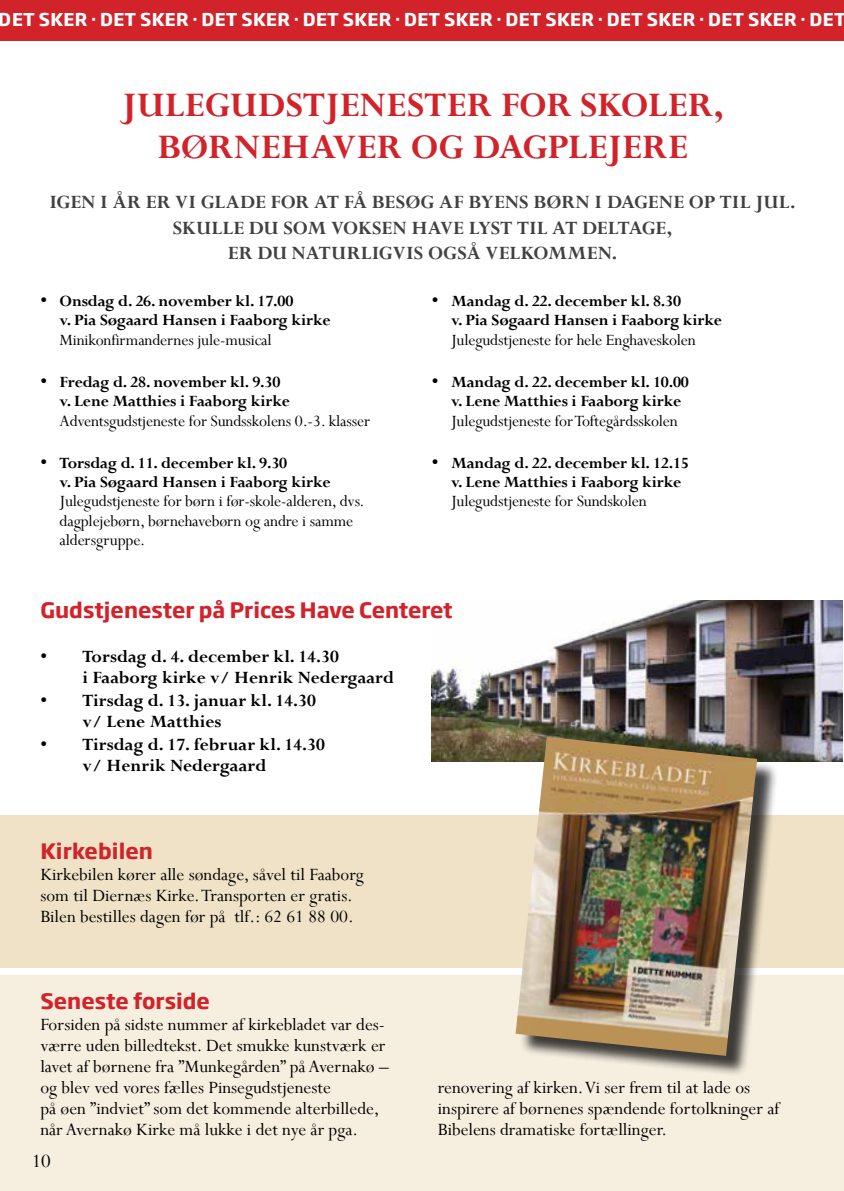
<style>
.page{position:relative;width:844px;height:1191px;background:#fff}
.page>*{position:absolute;margin:0;border:0;box-sizing:border-box;transform-origin:0 0}
.t1{font:700 38.5px "Perpetua";color:#d2232a}
.t2{font:700 21px "Perpetua";letter-spacing:.015em;color:#414042}
.t3{font:700 21px "Soho Gothic Std";color:#d2232a}
.t4{font:21px "Perpetua";color:#000}
.t5{font:19.25px/21px "Perpetua";color:#000}
.t6{font:700 19.25px/21px "Perpetua";color:#000}
.t7{font:700 17.5px/19.2px "Perpetua";letter-spacing:-.01em;color:#000}
.t8{font:17.5px/19.2px "Perpetua";letter-spacing:-.01em;color:#000}
.t9{font:700 17.5px "Soho Gothic Std";letter-spacing:.015em;color:#fff}
.s1{font-size:19.25px}
</style>
<div class="page">
<div style="left:0;top:815px;width:843px;height:152px;background:#efe2c6"></div>
<div style="left:0;top:976px;width:843px;height:215px;background:#f6eedf"></div>
<div style="left:0;top:0;width:843px;height:41px;background:#d2232a"></div>
<img style="left:431px;top:600px;width:411px;height:161px">
<div style="left:518px;top:740px;width:260px;height:337px;background:#000;opacity:.75"></div>
<img style="left:515px;top:737px;width:242px;height:318px">
<p class="t9" style="left:-1px;top:8px;width:65px">Det sker</p>
<p class="t9" style="left:91px;top:8px;width:74px">· Det sker</p>
<p class="t9" style="left:192px;top:8px;width:74px">· Det sker</p>
<p class="t9" style="left:294px;top:8px;width:74px">· Det sker</p>
<p class="t9" style="left:395px;top:8px;width:74px">· Det sker</p>
<p class="t9" style="left:496px;top:8px;width:74px">· Det sker</p>
<p class="t9" style="left:597px;top:8px;width:74px">· Det sker</p>
<p class="t9" style="left:699px;top:8px;width:74px">· Det sker</p>
<p class="t9" style="left:800px;top:8px;width:34px">· Det</p>
<h1 class="t1" style="left:121px;top:81px;width:159px">Julegudstjenester</h1>
<h1 class="t1" style="left:500px;top:81px;width:25px">for</h1>
<h1 class="t1" style="left:580px;top:81px;width:23px">skoler</h1>
<h1 class="t1" style="left:713px;top:81px;width:12px">,</h1>
<h1 class="t1" style="left:157px;top:123px;width:26px">børnehaver</h1>
<h1 class="t1" style="left:411px;top:123px;width:85px">og dagplejere</h1>
<p class="t2" style="left:49px;top:189px;width:21px">Igen</p>
<p class="t2" style="left:100px;top:189px;width:115px">iår erviglade</p>
<p class="t2" style="left:270px;top:189px;width:14px">for</p>
<p class="t2" style="left:314px;top:189px;width:72px">atfåbesøg</p>
<p class="t2" style="left:439px;top:189px;width:42px">af byens</p>
<p class="t2" style="left:533px;top:189px;width:15px">børn</p>
<p class="t2" style="left:594px;top:189px;width:27px">i dagene</p>
<p class="t2" style="left:688px;top:189px;width:108px">op til jul.</p>
<p class="t2" style="left:173px;top:214px;width:51px">Skulle</p>
<p class="t2" style="left:249px;top:214px;width:50px">du som</p>
<p class="t2" style="left:331px;top:214px;width:14px">voksen</p>
<p class="t2" style="left:411px;top:214px;width:14px">have</p>
<p class="t2" style="left:468px;top:214px;width:12px">lyst</p>
<p class="t2" style="left:517px;top:214px;width:78px">til atdeltage</p>
<p class="t2" style="left:666px;top:214px;width:7px">,</p>
<p class="t2" style="left:228px;top:239px;width:78px">er du nat</p>
<p class="t2" style="left:331px;top:239px;width:28px">urligvis</p>
<p class="t2" style="left:428px;top:239px;width:14px">også</p>
<p class="t2" style="left:485px;top:239px;width:15px">velkommen</p>
<p class="t2" style="left:611px;top:239px;width:7px">.</p>
<p class="t7" style="left:60px;top:291px;width:272px;text-indent:-19px"><span class="s1">•</span> Onsdag d. 26. november kl. 17.00<br>v. Pia Søgaard Hansen i Faaborg kirke</p>
<p class="t8" style="left:60px;top:330px;width:213px">Minikonfirmandernes jule-musical</p>
<p class="t7" style="left:60px;top:372px;width:232px;text-indent:-19px"><span class="s1">•</span> Fredag d. 28. november kl. 9.30 v. Lene Matthies i Faaborg kirke</p>
<p class="t8" style="left:60px;top:410px;width:312px">Adventsgudstjeneste for Sundsskolens 0.-3. klasser</p>
<p class="t7" style="left:60px;top:453px;width:272px;text-indent:-19px"><span class="s1">•</span> Torsdag d. 11. december kl. 9.30<br>v. Pia Søgaard Hansen i Faaborg kirke</p>
<p class="t8" style="left:60px;top:491px;width:306px">Julegudstjeneste for børn i før-skole-alderen, dvs. dagplejebørn, børnehavebørn og andre i samme aldersgruppe.</p>
<p class="t7" style="left:451px;top:291px;width:272px;text-indent:-19px"><span class="s1">•</span> Mandag d. 22. december kl. 8.30<br>v. Pia Søgaard Hansen i Faaborg kirke</p>
<p class="t8" style="left:451px;top:330px;width:246px">Julegudstjeneste for hele Enghaveskolen</p>
<p class="t7" style="left:451px;top:372px;width:239px;text-indent:-19px"><span class="s1">•</span> Mandag d. 22. december kl. 10.00 v. Lene Matthies i Faaborg kirke</p>
<p class="t8" style="left:451px;top:410px;width:228px">Julegudstjeneste forToftegårdsskolen</p>
<p class="t7" style="left:451px;top:453px;width:239px;text-indent:-19px"><span class="s1">•</span> Mandag d. 22. december kl. 12.15 v. Lene Matthies i Faaborg kirke</p>
<p class="t8" style="left:451px;top:491px;width:197px">Julegudstjeneste for Sundskolen</p>
<p class="t3" style="left:40px;top:596px;width:414px">Gudstjenester på Prices Have Centeret</p>
<p class="t6" style="left:82px;top:645px;width:313px;text-indent:-42px">• Torsdag d. 4. december kl. 14.30<br>i Faaborg kirke v/ Henrik Nedergaard</p>
<p class="t6" style="left:82px;top:689px;width:235px;text-indent:-42px">• Tirsdag d. 13. januar kl. 14.30 v/ Lene Matthies</p>
<p class="t6" style="left:82px;top:734px;width:244px;text-indent:-42px">• Tirsdag d. 17. februar kl. 14.30 v/ Henrik Nedergaard</p>
<p class="t3" style="left:40px;top:837px;width:114px">Kirkebilen</p>
<p class="t5" style="left:40px;top:863px;width:325px">Kirkebilen kører alle søndage, såvel til Faaborg som til Diernæs Kirke.Transporten er gratis.<br>Bilen bestilles dagen før på tlf.: 62 61 88 00.</p>
<p class="t3" style="left:40px;top:987px;width:171px">Seneste forside</p>
<p class="t5" style="left:40px;top:1013px;width:350px">Forsiden på sidste nummer af kirkebladet var des&shy;værre uden billedtekst. Det smukke kunstværk er lavet af børnene fra ”Munkegården” på Avernakø – og blev ved vores fælles Pinsegudstjeneste<br>på øen ”indviet” som det kommende alterbillede, når Avernakø Kirke må lukke i det nye år pga.</p>
<p class="t4" style="left:32px;top:1147px;width:21px">10</p>
<p class="t5" style="left:437px;top:1076px;width:343px">renovering af kirken. Vi ser frem til at lade os inspirere af børnenes spændende fortolkninger af<br>Bibelens dramatiske fortællinger.</p>
</div>
